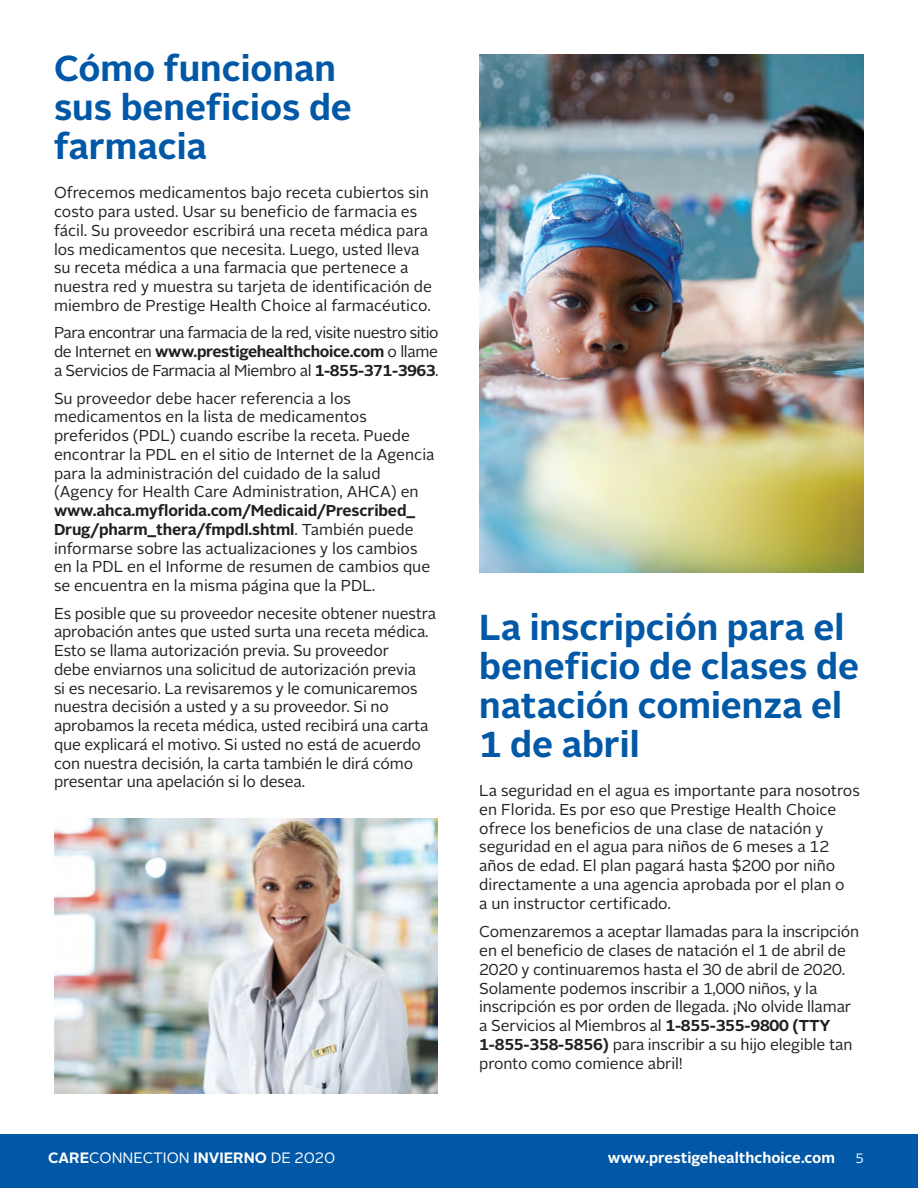
<style>
.page{position:relative;width:918px;height:1188px;background:#fff}
.page>*{position:absolute;margin:0;border:0;box-sizing:border-box;transform-origin:0 0}
.t1{font:700 36px/39px "Alright Sans";color:#0158a6}
.t2{font:15.75px/18.8px "Alright Sans";letter-spacing:-.01em;color:#231f20}
.t3{font:15px "Alright Sans";color:#fff}
.t4{font:700 15px "Alright Sans";color:#fff}
.t5{font:13.5px "Alright Sans";color:#fff}
.s1{font-weight:700}
</style>
<div class="page">
<img style="left:480px;top:54px;width:384px;height:518px">
<img style="left:54px;top:818px;width:384px;height:276px">
<div style="left:0;top:1134px;width:918px;height:54px;background:#0158a6"></div>
<h2 class="t1" style="left:54px;top:49px;width:300px">Cómo funcionan sus beneficios de farmacia</h2>
<p class="t2" style="left:54px;top:184px;width:380px">Ofrecemos medicamentos bajo receta cubiertos sin costo para usted. Usar su beneficio de farmacia es fácil. Su proveedor escribirá una receta médica para los medicamentos que necesita. Luego, usted lleva su receta médica a una farmacia que pertenece a nuestra red y muestra su tarjeta de identificación de miembro de Prestige Health Choice al farmacéutico.</p>
<p class="t2" style="left:54px;top:324px;width:386px;text-align:justify">Para encontrar una farmacia de la red, visite nuestro sitio de Internet en <span class="s1">www.prestigehealthchoice.com</span> o llame a Servicios de Farmacia al Miembro al <span class="s1">1-855-371-3963</span>.</p>
<p class="t2" style="left:54px;top:389px;width:382px">Su proveedor debe hacer referencia a los medicamentos en la lista de medicamentos preferidos (PDL) cuando escribe la receta. Puede encontrar la PDL en el sitio de Internet de la Agencia para la administración del cuidado de la salud (Agency for Health Care Administration, AHCA) en <span class="s1">www.ahca.myflorida.com/Medicaid/Prescribed_ Drug/pharm_thera/fmpdl.shtml</span>. También puede informarse sobre las actualizaciones y los cambios en la PDL en el Informe de resumen de cambios que se encuentra en la misma página que la PDL.</p>
<p class="t2" style="left:54px;top:604px;width:384px">Es posible que su proveedor necesite obtener nuestra aprobación antes que usted surta una receta médica.<br>Esto se llama autorización previa. Su proveedor<br>debe enviarnos una solicitud de autorización previa<br>si es necesario. La revisaremos y le comunicaremos nuestra decisión a usted y a su proveedor. Si no aprobamos la receta médica, usted recibirá una carta que explicará el motivo. Si usted no está de acuerdo con nuestra decisión, la carta también le dirá cómo presentar una apelación si lo desea.</p>
<h2 class="t1" style="left:479px;top:608px;width:381px">La inscripción para el beneficio de clases de natación comienza el<br>1 de abril</h2>
<p class="t2" style="left:479px;top:782px;width:382px">La seguridad en el agua es importante para nosotros en Florida. Es por eso que Prestige Health Choice ofrece los beneficios de una clase de natación y seguridad en el agua para niños de 6 meses a 12 años de edad. El plan pagará hasta $200 por niño directamente a una agencia aprobada por el plan o<br>a un instructor certificado.</p>
<p class="t2" style="left:479px;top:923px;width:381px">Comenzaremos a aceptar llamadas para la inscripción en el beneficio de clases de natación el 1 de abril de 2020 y continuaremos hasta el 30 de abril de 2020.<br>Solamente podemos inscribir a 1,000 niños, y la inscripción es por orden de llegada. ¡No olvide llamar a Servicios al Miembros al <span class="s1">1-855-355-9800 (TTY 1-855-358-5856)</span> para inscribir a su hijo elegible tan pronto como comience abril!</p>
<p class="t3" style="left:48px;top:1148px;width:289px"><span class="s1">CARE</span>CONNECTION <span class="s1">INVIERNO</span> DE 2020</p>
<p class="t4" style="left:608px;top:1148px;width:229px">www.prestigehealthchoice.com</p>
<p class="t5" style="left:856px;top:1150px;width:10px">5</p>
</div>
